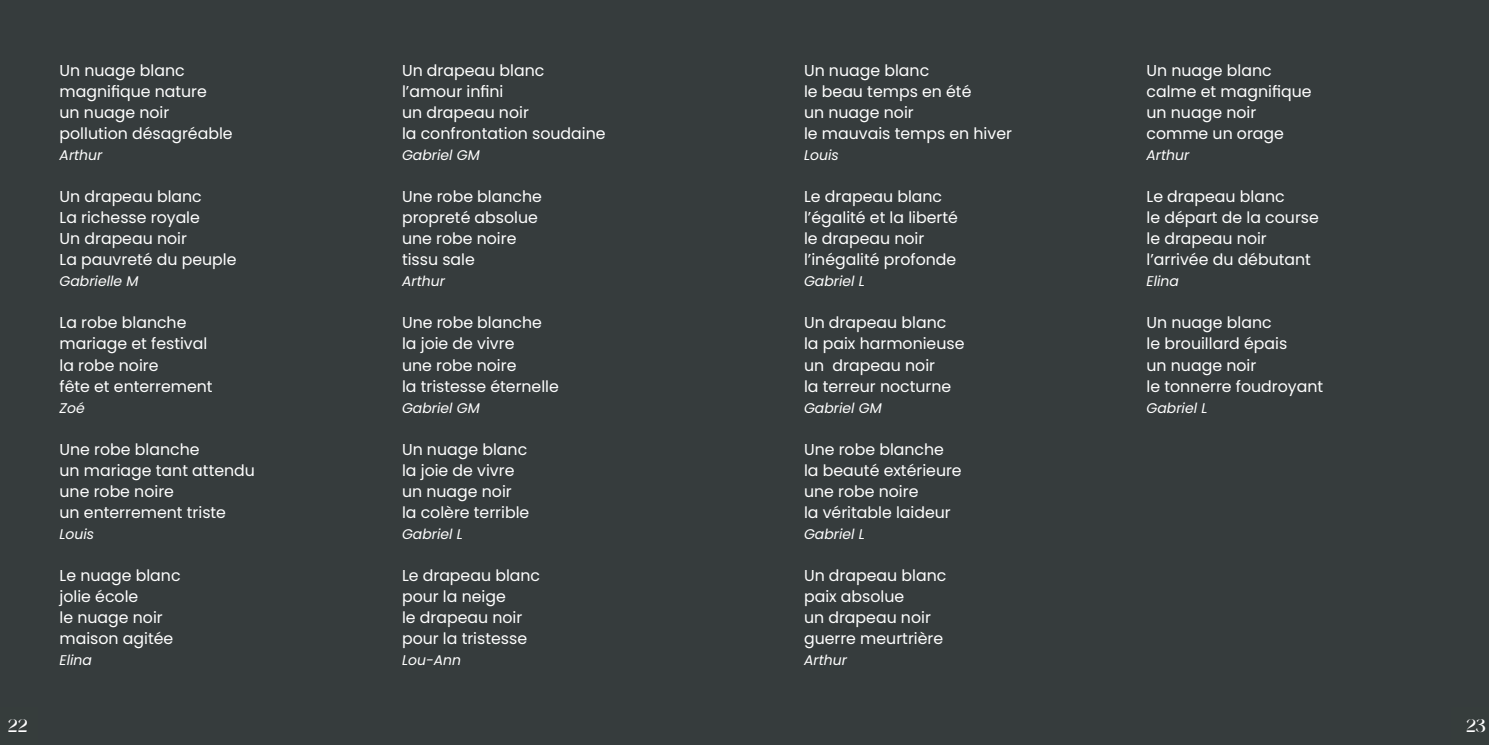
<style>
.page{position:relative;width:1489px;height:745px;background:#fff}
.page>*{position:absolute;margin:0;border:0;box-sizing:border-box;transform-origin:0 0}
.t1{font:17.5px "Adorage";color:#fff}
.t2{font:15.75px/21px "Poppins";color:#fff}
.t3{font:italic 14px "Poppins";color:#fff}
</style>
<div class="page">
<div style="left:0;top:0;width:1488px;height:744px;background:#363c3d"></div>
<p class="t2" style="left:60px;top:60px;width:175px">Un nuage blanc magnifique nature<br>un nuage noir pollution désagréable</p>
<p class="t3" style="left:60px;top:147px;width:44px">Arthur</p>
<p class="t2" style="left:60px;top:186px;width:178px">Un drapeau blanc<br>La richesse royale<br>Un drapeau noir<br>La pauvreté du peuple</p>
<p class="t3" style="left:60px;top:273px;width:80px">Gabrielle M</p>
<p class="t2" style="left:60px;top:312px;width:155px">La robe blanche mariage et festival la robe noire<br>fête et enterrement</p>
<p class="t3" style="left:60px;top:399px;width:27px">Zoé</p>
<p class="t2" style="left:60px;top:438px;width:197px">Une robe blanche<br>un mariage tant attendu une robe noire<br>un enterrement triste</p>
<p class="t3" style="left:60px;top:525px;width:36px">Louis</p>
<p class="t2" style="left:60px;top:564px;width:123px">Le nuage blanc jolie école<br>le nuage noir maison agitée</p>
<p class="t3" style="left:60px;top:651px;width:34px">Elina</p>
<p class="t2" style="left:402px;top:60px;width:205px">Un drapeau blanc l’amour infini<br>un drapeau noir<br>la confrontation soudaine</p>
<p class="t3" style="left:402px;top:147px;width:79px">Gabriel GM</p>
<p class="t2" style="left:402px;top:186px;width:141px">Une robe blanche propreté absolue une robe noire tissu sale</p>
<p class="t3" style="left:402px;top:273px;width:44px">Arthur</p>
<p class="t2" style="left:402px;top:312px;width:158px">Une robe blanche la joie de vivre<br>une robe noire<br>la tristesse éternelle</p>
<p class="t3" style="left:402px;top:399px;width:79px">Gabriel GM</p>
<p class="t2" style="left:402px;top:438px;width:129px">Un nuage blanc la joie de vivre un nuage noir la colère terrible</p>
<p class="t3" style="left:402px;top:525px;width:62px">Gabriel L</p>
<p class="t2" style="left:402px;top:564px;width:140px">Le drapeau blanc pour la neige<br>le drapeau noir pour la tristesse</p>
<p class="t3" style="left:402px;top:651px;width:61px">Lou-Ann</p>
<p class="t2" style="left:804px;top:60px;width:209px">Un nuage blanc<br>le beau temps en été<br>un nuage noir<br>le mauvais temps en hiver</p>
<p class="t3" style="left:804px;top:147px;width:36px">Louis</p>
<p class="t2" style="left:804px;top:186px;width:155px">Le drapeau blanc l’égalité et la liberté le drapeau noir l’inégalité profonde</p>
<p class="t3" style="left:804px;top:273px;width:62px">Gabriel L</p>
<p class="t2" style="left:804px;top:312px;width:162px">Un drapeau blanc la paix harmonieuse un drapeau noir<br>la terreur nocturne</p>
<p class="t3" style="left:804px;top:399px;width:79px">Gabriel GM</p>
<p class="t2" style="left:804px;top:438px;width:159px">Une robe blanche la beauté extérieure une robe noire<br>la véritable laideur</p>
<p class="t3" style="left:804px;top:525px;width:62px">Gabriel L</p>
<p class="t2" style="left:804px;top:564px;width:144px">Un drapeau blanc paix absolue<br>un drapeau noir guerre meurtrière</p>
<p class="t3" style="left:804px;top:651px;width:44px">Arthur</p>
<p class="t2" style="left:1146px;top:60px;width:166px">Un nuage blanc calme et magnifique un nuage noir comme un orage</p>
<p class="t3" style="left:1146px;top:147px;width:44px">Arthur</p>
<p class="t2" style="left:1146px;top:186px;width:174px">Le drapeau blanc<br>le départ de la course le drapeau noir l’arrivée du débutant</p>
<p class="t3" style="left:1146px;top:273px;width:34px">Elina</p>
<p class="t2" style="left:1146px;top:312px;width:178px">Un nuage blanc<br>le brouillard épais<br>un nuage noir<br>le tonnerre foudroyant</p>
<p class="t3" style="left:1146px;top:399px;width:62px">Gabriel L</p>
<p class="t1" style="left:8px;top:714px;width:22px">22</p>
<p class="t1" style="left:1465px;top:714px;width:21px">23</p>
</div>
